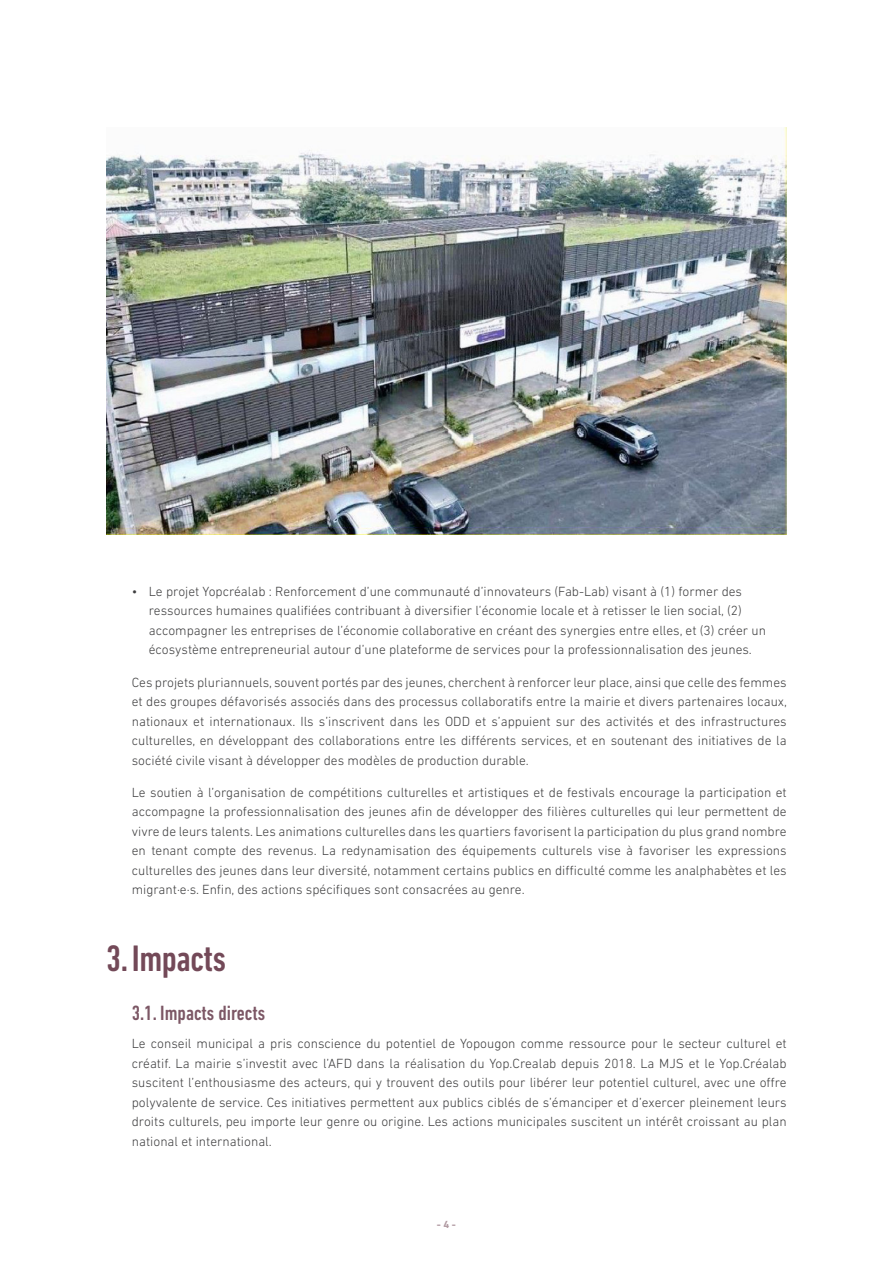
<style>
.page{position:relative;width:893px;height:1263px;background:#fff}
.page>*{position:absolute;margin:0;border:0;box-sizing:border-box;transform-origin:0 0}
.TITULAR_1{font:500 condensed 37.5px "DIN Next LT Pro";letter-spacing:-.01em;color:#734958}
.Titular_1_1{font:500 condensed 21px "DIN Next LT Pro";color:#7c5765}
.Text_Base{font:300 13.5px/19.5px "DIN Next LT Pro";color:#3e3e3f;text-align:justify}
.num_pg{font:700 10.5px "DIN Next LT Pro";color:#b19aa2}
</style>
<div class="page">
<img style="left:106px;top:128px;width:681px;height:406px">
<p class="Text_Base" style="left:149px;top:581px;width:619px;text-align:left;text-indent:-17px">• Le projet Yopcréalab : Renforcement d’une communauté d’innovateurs (Fab-Lab) visant à (1) former des ressources humaines qualifiées contribuant à diversifier l’économie locale et à retisser le lien social, (2) accompagner les entreprises de l’économie collaborative en créant des synergies entre elles, et (3) créer un écosystème entrepreneurial autour d’une plateforme de services pour la professionnalisation des jeunes.</p>
<p class="Text_Base" style="left:132px;top:672px;width:657px">Ces projets pluriannuels, souvent portés par des jeunes, cherchent à renforcer leur place, ainsi que celle des femmes et des groupes défavorisés associés dans des processus collaboratifs entre la mairie et divers partenaires locaux, nationaux et internationaux. Ils s’inscrivent dans les ODD et s’appuient sur des activités et des infrastructures culturelles, en développant des collaborations entre les différents services, et en soutenant des initiatives de la société civile visant à développer des modèles de production durable.</p>
<p class="Text_Base" style="left:132px;top:782px;width:656px">Le soutien à l’organisation de compétitions culturelles et artistiques et de festivals encourage la participation et accompagne la professionnalisation des jeunes afin de développer des filières culturelles qui leur permettent de vivre de leurs talents. Les animations culturelles dans les quartiers favorisent la participation du plus grand nombre en tenant compte des revenus. La redynamisation des équipements culturels vise à favoriser les expressions culturelles des jeunes dans leur diversité, notamment certains publics en difficulté comme les analphabètes et les migrant·e·s. Enfin, des actions spécifiques sont consacrées au genre.</p>
<p class="TITULAR_1" style="left:106px;top:937px;width:121px">3.Impacts</p>
<p class="Titular_1_1" style="left:132px;top:1001px;width:135px">3.1. Impacts directs</p>
<p class="Text_Base" style="left:132px;top:1033px;width:656px">Le conseil municipal a pris conscience du potentiel de Yopougon comme ressource pour le secteur culturel et créatif. La mairie s’investit avec l’AFD dans la réalisation du Yop.Crealab depuis 2018. La MJS et le Yop.Créalab suscitent l’enthousiasme des acteurs, qui y trouvent des outils pour libérer leur potentiel culturel, avec une offre polyvalente de service. Ces initiatives permettent aux publics ciblés de s’émanciper et d’exercer pleinement leurs droits culturels, peu importe leur genre ou origine. Les actions municipales suscitent un intérêt croissant au plan national et international.</p>
<p class="num_pg" style="left:437px;top:1218px;width:21px">- 4 -</p>
</div>
